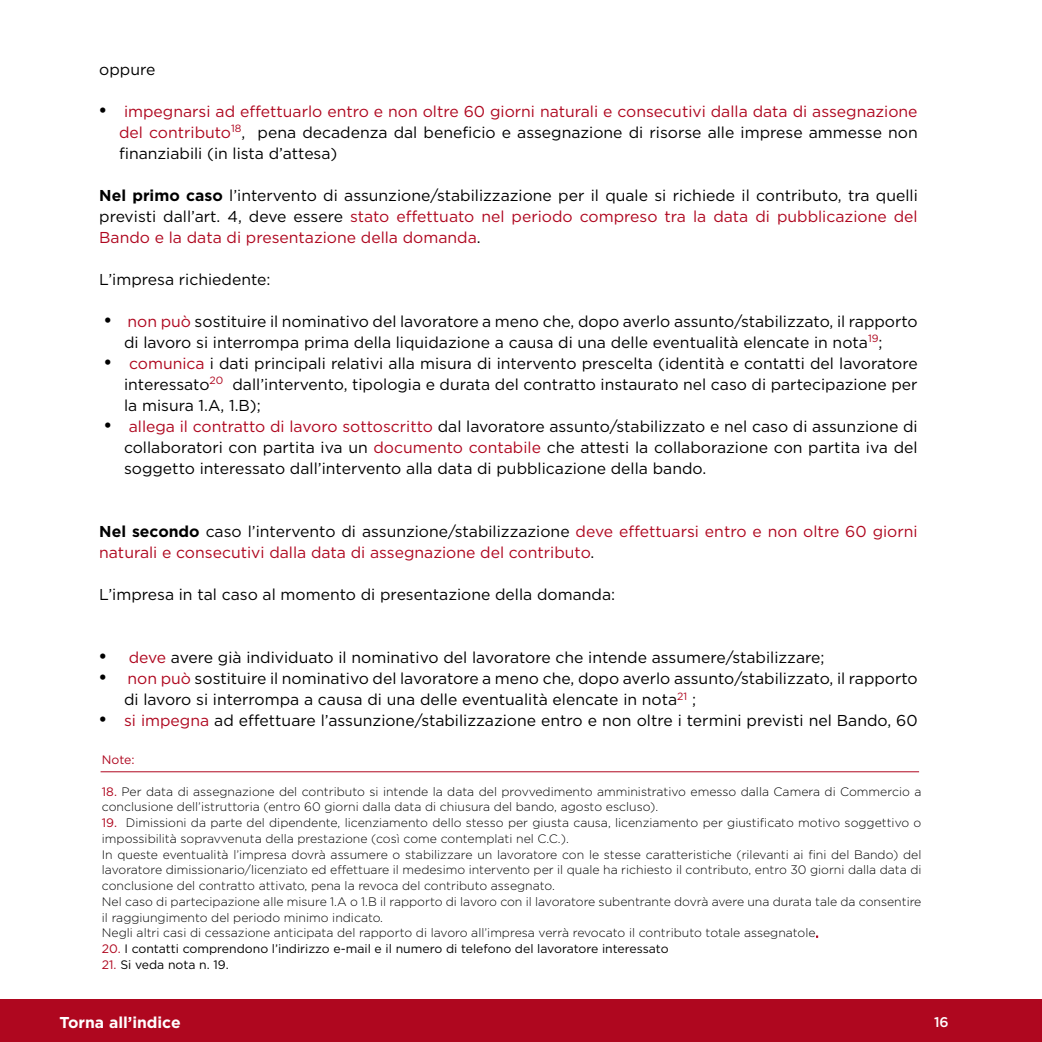
<style>
.page{position:relative;width:1042px;height:1042px;background:#fff}
.page>*{position:absolute;margin:0;border:0;box-sizing:border-box;transform-origin:0 0}
.t1{font:15.75px/21px "Gotham";color:#000;text-align:justify}
.t2{font:15.75px/21px "Gotham";color:#af071f;text-align:justify}
.t3{font:700 15.75px "Gotham";color:#fff}
.t4{font:500 14px "Gotham";color:#fff}
.t5{font:300 12.25px/15.8px "Gotham";color:#000}
.t6{font:12.25px "Gotham";color:#000}
.t7{font:12.25px "Gotham";color:#af071f}
.s1{font-family:"Times New Roman";font-size:21px;color:#000}
.s2{color:#000}
.s3{font-weight:700}
.s4{color:#af071f}
.s5{font-family:"Times New Roman";font-size:21px}
.s6{font-weight:700;color:#000}
.s7{font-weight:400;color:#af071f}
</style>
<div class="page">
<div style="left:0;top:1000px;width:1042px;height:42px;background:#af071f"></div>
<hr style="left:101px;top:771px;width:818px;height:1px;background:#af071f">
<p class="t1" style="left:99px;top:58px;width:58px">oppure</p>
<p class="t2" style="left:119px;top:100px;width:800px;text-indent:-20px"><span class="s1">•</span> impegnarsi ad effettuarlo entro e non oltre 60 giorni naturali e consecutivi dalla data di assegnazione del contributo<sup>18</sup><span class="s2">, pena decadenza dal beneficio e assegnazione di risorse alle imprese ammesse non finanziabili (in lista d’attesa)</span></p>
<p class="t1" style="left:99px;top:184px;width:820px"><span class="s3">Nel primo caso</span> l’intervento di assunzione/stabilizzazione per il quale si richiede il contributo, tra quelli previsti dall’art. 4, deve essere <span class="s4">stato effettuato nel periodo compreso tra la data di pubblicazione del Bando e la data di presentazione della domanda</span>.</p>
<p class="t1" style="left:99px;top:268px;width:173px">L’impresa richiedente:</p>
<p class="t1" style="left:124px;top:310px;width:795px;text-indent:-20px"><span class="s5">•</span> <span class="s4">non può</span> sostituire il nominativo del lavoratore a meno che, dopo averlo assunto/stabilizzato, il rapporto di lavoro si interrompa prima della liquidazione a causa di una delle eventualità elencate in nota<sup>19</sup>;</p>
<p class="t1" style="left:124px;top:352px;width:795px;text-indent:-20px"><span class="s5">•</span> <span class="s4">comunica</span> i dati principali relativi alla misura di intervento prescelta (identità e contatti del lavoratore interessato<sup>20</sup> dall’intervento, tipologia e durata del contratto instaurato nel caso di partecipazione per la misura 1.A, 1.B);</p>
<p class="t1" style="left:124px;top:415px;width:795px;text-indent:-20px"><span class="s5">•</span> <span class="s4">allega il contratto di lavoro sottoscritto</span> dal lavoratore assunto/stabilizzato e nel caso di assunzione di collaboratori con partita iva un <span class="s4">documento contabile</span> che attesti la collaborazione con partita iva del soggetto interessato dall’intervento alla data di pubblicazione della bando.</p>
<p class="t2" style="left:99px;top:520px;width:820px"><span class="s6">Nel secondo</span> <span class="s2">caso l’intervento di assunzione/stabilizzazione</span> deve effettuarsi entro e non oltre 60 giorni naturali e consecutivi dalla data di assegnazione del contributo<span class="s2">.</span></p>
<p class="t1" style="left:99px;top:583px;width:517px">L’impresa in tal caso al momento di presentazione della domanda:</p>
<p class="t1" style="left:99px;top:646px;width:727px"><span class="s5">•</span> <span class="s4">deve</span> avere già individuato il nominativo del lavoratore che intende assumere/stabilizzare;</p>
<p class="t1" style="left:124px;top:667px;width:795px;text-indent:-25px"><span class="s5">•</span> <span class="s4">non può</span> sostituire il nominativo del lavoratore a meno che, dopo averlo assunto/stabilizzato, il rapporto di lavoro si interrompa a causa di una delle eventualità elencate in nota<sup>21</sup> ;</p>
<p class="t1" style="left:99px;top:709px;width:820px"><span class="s5">•</span> <span class="s4">si impegna</span> ad effettuare l’assunzione/stabilizzazione entro e non oltre i termini previsti nel Bando, 60</p>
<p class="t7" style="left:102px;top:752px;width:34px">Note:</p>
<p class="t5" style="left:102px;top:783px;width:821px"><span class="s7">18.</span> Per data di assegnazione del contributo si intende la data del provvedimento amministrativo emesso dalla Camera di Commercio a conclusione dell’istruttoria (entro 60 giorni dalla data di chiusura del bando, agosto escluso).</p>
<p class="t5" style="left:102px;top:814px;width:821px"><span class="s7">19.</span> Dimissioni da parte del dipendente, licenziamento dello stesso per giusta causa, licenziamento per giustificato motivo soggettivo o impossibilità sopravvenuta della prestazione (così come contemplati nel C.C.).<br>In queste eventualità l’impresa dovrà assumere o stabilizzare un lavoratore con le stesse caratteristiche (rilevanti ai fini del Bando) del lavoratore dimissionario/licenziato ed effettuare il medesimo intervento per il quale ha richiesto il contributo, entro 30 giorni dalla data di conclusione del contratto attivato, pena la revoca del contributo assegnato.<br>Nel caso di partecipazione alle misure 1.A o 1.B il rapporto di lavoro con il lavoratore subentrante dovrà avere una durata tale da consentire il raggiungimento del periodo minimo indicato.<br>Negli altri casi di cessazione anticipata del rapporto di lavoro all’impresa verrà revocato il contributo totale assegnatole</p>
<p class="t6" style="left:102px;top:941px;width:568px"><span class="s4">20.</span> I contatti comprendono l’indirizzo e-mail e il numero di telefono del lavoratore interessato</p>
<p class="t6" style="left:102px;top:956px;width:128px"><span class="s4">21.</span> Si veda nota n. 19.</p>
<p class="t3" style="left:60px;top:1012px;width:123px">Torna all’indice</p>
<p class="t4" style="left:934px;top:1012px;width:16px">16</p>
</div>
